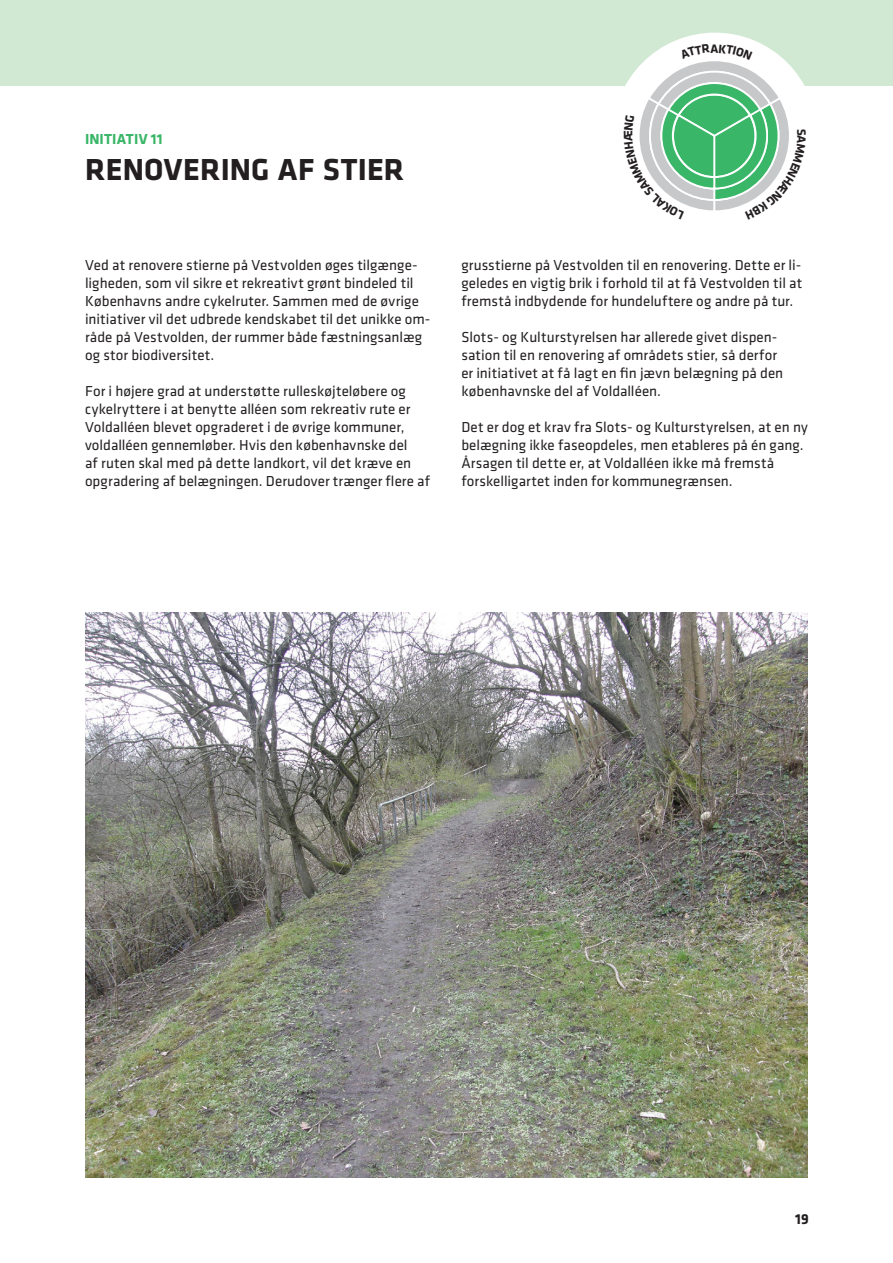
<style>
.page{position:relative;width:893px;height:1263px;background:#fff}
.page>*{position:absolute;margin:0;border:0;box-sizing:border-box;transform-origin:0 0}
.t1{font:700 31.5px "Klavika";letter-spacing:.01em;color:#231f20}
.t2{font:15px/18px "Klavika";letter-spacing:.005em;color:#231f20}
.t3{font:700 15px "Klavika";letter-spacing:.015em;color:#39b667}
.t4{font:700 15px "Klavika";color:#231f20}
</style>
<div class="page">
<div style="left:0;top:0;width:893px;height:85px;background:#d1e9d3"></div>
<div style="left:613px;top:33px;width:204px;height:204px;background:#fff;border-radius:50%"></div>
<img style="left:85px;top:612px;width:723px;height:566px">
<svg style="left:624px;top:44px;width:182px;height:167px"></svg>
<p class="t3" style="left:85px;top:131px;width:79px">INITIATIV 11</p>
<h1 class="t1" style="left:85px;top:152px;width:321px">RENOVERING AF STIER</h1>
<p class="t2" style="left:85px;top:256px;width:347px">Ved at renovere stierne på Vestvolden øges tilgænge&shy;ligheden, som vil sikre et rekreativt grønt bindeled til Københavns andre cykelruter. Sammen med de øvrige initiativer vil det udbrede kendskabet til det unikke om&shy;råde på Vestvolden, der rummer både fæstningsanlæg og stor biodiversitet.</p>
<p class="t2" style="left:85px;top:382px;width:347px">For i højere grad at understøtte rulleskøjteløbere og cykelryttere i at benytte alléen som rekreativ rute er Voldalléen blevet opgraderet i de øvrige kommuner, voldalléen gennemløber. Hvis den københavnske del<br>af ruten skal med på dette landkort, vil det kræve en opgradering af belægningen. Derudover trænger flere af</p>
<p class="t2" style="left:461px;top:256px;width:342px;text-align:justify">grusstierne på Vestvolden til en renovering. Dette er li&shy;geledes en vigtig brik i forhold til at få Vestvolden til at fremstå indbydende for hundeluftere og andre på tur.</p>
<p class="t2" style="left:461px;top:328px;width:323px">Slots- og Kulturstyrelsen har allerede givet dispen&shy;sation til en renovering af områdets stier, så derfor er initiativet at få lagt en fin jævn belægning på den københavnske del af Voldalléen.</p>
<p class="t2" style="left:461px;top:418px;width:348px">Det er dog et krav fra Slots- og Kulturstyrelsen, at en ny belægning ikke faseopdeles, men etableres på én gang.<br>Årsagen til dette er, at Voldalléen ikke må fremstå forskelligartet inden for kommunegrænsen.</p>
<p class="t4" style="left:795px;top:1211px;width:15px">19</p>
</div>
